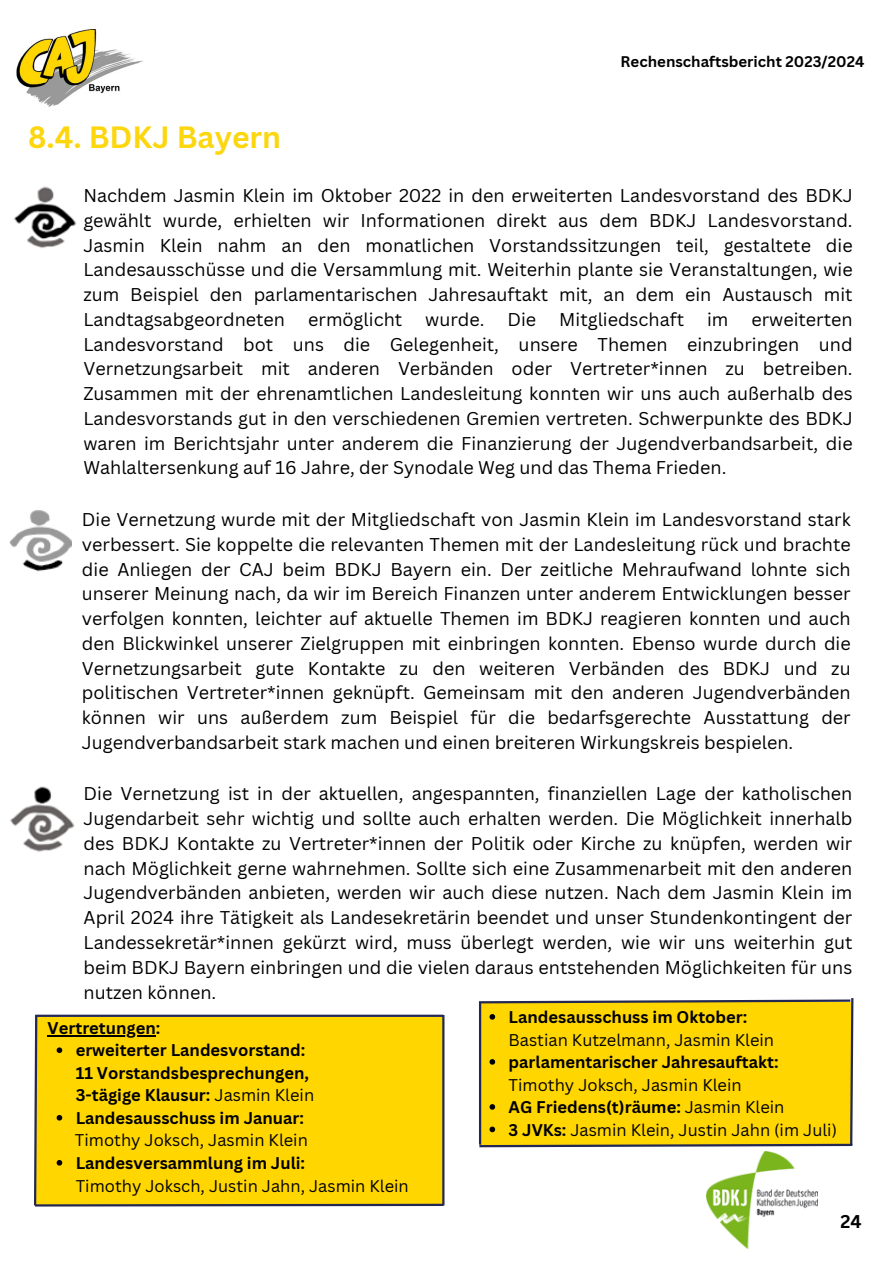
<style>
.page{position:relative;width:893px;height:1264px;background:#fff}
.page>*{position:absolute;margin:0;border:0;box-sizing:border-box;transform-origin:0 0}
.t1{font:700 30px "Canva Sans";color:#fcd60f}
.t2{font:18px/24.8px "Canva Sans";color:#000;text-align:justify}
.t3{font:700 18px "Canva Sans";color:#000}
.t4{font:700 16.5px/22.5px "Canva Sans";color:#000}
.t5{font:16.5px/22.5px "Canva Sans";color:#000}
.t6{font:700 15px "Canva Sans";color:#000}
.s1{font-weight:400}
.s2{font-weight:700}
</style>
<div class="page">
<img style="left:16px;top:29px;width:127px;height:78px">
<img style="left:14px;top:186px;width:62px;height:62px">
<img style="left:10px;top:786px;width:65px;height:66px">
<div style="left:34px;top:1014px;width:411px;height:193px;background:#ffd600"></div>
<hr style="left:442px;top:1015px;width:2px;height:190px;background:#232853">
<svg style="left:478px;top:998px;width:376px;height:150px;background:#f5cf0b"></svg>
<img style="left:706px;top:1151px;width:111px;height:97px">
<img style="left:9px;top:510px;width:62px;height:62px">
<p class="t1" style="left:28px;top:115px;width:255px">8.4. BDKJ Bayern</p>
<p class="t6" style="left:620px;top:51px;width:245px">Rechenschaftsbericht 2023/2024</p>
<p class="t2" style="left:83px;top:183px;width:770px">Nachdem Jasmin Klein im Oktober 2022 in den erweiterten Landesvorstand des BDKJ gewählt wurde, erhielten wir Informationen direkt aus dem BDKJ Landesvorstand.<br>Jasmin Klein nahm an den monatlichen Vorstandssitzungen teil, gestaltete die Landesausschüsse und die Versammlung mit. Weiterhin plante sie Veranstaltungen, wie zum Beispiel den parlamentarischen Jahresauftakt mit, an dem ein Austausch mit Landtagsabgeordneten</p>
<p class="t2" style="left:308px;top:306px;width:96px">ermöglicht</p>
<p class="t2" style="left:425px;top:306px;width:61px">wurde.</p>
<p class="t2" style="left:507px;top:306px;width:30px">Die</p>
<p class="t2" style="left:559px;top:306px;width:126px">Mitgliedschaft</p>
<p class="t2" style="left:707px;top:306px;width:23px">im</p>
<p class="t2" style="left:83px;top:306px;width:770px;text-indent:668px">erweiterten Landesvorstand bot uns die Gelegenheit, unsere Themen einzubringen und Vernetzungsarbeit mit anderen Verbänden oder Vertreter*innen zu betreiben.<br>Zusammen mit der ehrenamtlichen Landesleitung konnten wir uns auch außerhalb des Landesvorstands gut in den verschiedenen Gremien vertreten. Schwerpunkte des BDKJ waren im Berichtsjahr unter anderem die Finanzierung der Jugendverbandsarbeit, die Wahlaltersenkung auf 16 Jahre, der Synodale Weg und das Thema Frieden.</p>
<h3 class="t2" style="left:82px;top:506px;width:770px">Die Vernetzung wurde mit der Mitgliedschaft von Jasmin Klein im Landesvorstand stark verbessert. Sie koppelte die relevanten Themen mit der Landesleitung rück und brachte die Anliegen der CAJ beim BDKJ Bayern ein. Der zeitliche Mehraufwand lohnte sich unserer Meinung nach, da wir im Bereich Finanzen unter anderem Entwicklungen besser verfolgen konnten, leichter auf aktuelle Themen im BDKJ reagieren konnten und auch den Blickwinkel unserer Zielgruppen mit einbringen konnten. Ebenso wurde durch die Vernetzungsarbeit gute Kontakte zu den weiteren Verbänden des BDKJ und zu politischen Vertreter*innen geknüpft. Gemeinsam mit den anderen Jugendverbänden können wir uns außerdem zum Beispiel für die bedarfsgerechte Ausstattung der Jugendverbandsarbeit stark machen und einen breiteren Wirkungskreis bespielen.</h3>
<h3 class="t2" style="left:84px;top:781px;width:770px">Die Vernetzung ist in der aktuellen, angespannten, finanziellen Lage der katholischen Jugendarbeit sehr wichtig und sollte auch erhalten werden. Die Möglichkeit innerhalb des BDKJ Kontakte zu Vertreter*innen der Politik oder Kirche zu knüpfen, werden wir nach Möglichkeit gerne wahrnehmen. Sollte sich eine Zusammenarbeit mit den anderen Jugendverbänden anbieten, werden wir auch diese nutzen. Nach dem Jasmin Klein im April 2024 ihre Tätigkeit als Landesekretärin beendet und unser Stundenkontingent der Landessekretär*innen gekürzt wird, muss überlegt werden, wie wir uns weiterhin gut beim BDKJ Bayern einbringen und die vielen daraus entstehenden Möglichkeiten für uns nutzen können.</h3>
<p class="t4" style="left:48px;top:1016px;width:114px">Vertretungen:</p>
<h2 class="t4" style="left:76px;top:1038px;width:240px">erweiterter Landesvorstand:<br>11 Vorstandsbesprechungen,<br>3-tägige Klausur: <span class="s1">Jasmin Klein</span></h2>
<p class="t4" style="left:76px;top:1106px;width:230px">Landesausschuss im Januar:</p>
<p class="t5" style="left:75px;top:1128px;width:234px">Timothy Joksch, Jasmin Klein</p>
<h3 class="t5" style="left:76px;top:1151px;width:334px"><span class="s2">Landesversammlung im Juli:<br></span>Timothy Joksch, Justin Jahn, Jasmin Klein</h3>
<h3 class="t5" style="left:508px;top:1005px;width:267px"><span class="s2">Landesausschuss im Oktober:<br></span>Bastian Kutzelmann, Jasmin Klein</h3>
<p class="t4" style="left:508px;top:1050px;width:271px">parlamentarischer Jahresauftakt:<br><span class="s1">Timothy Joksch, Jasmin Klein</span></p>
<p class="t4" style="left:508px;top:1095px;width:277px">AG Friedens(t)räume: <span class="s1">Jasmin Klein</span></p>
<p class="t5" style="left:508px;top:1117px;width:330px"><span class="s2">3 JVKs:</span> Jasmin Klein, Justin Jahn (im Juli)</p>
<p class="t3" style="left:840px;top:1208px;width:23px">24</p>
</div>
